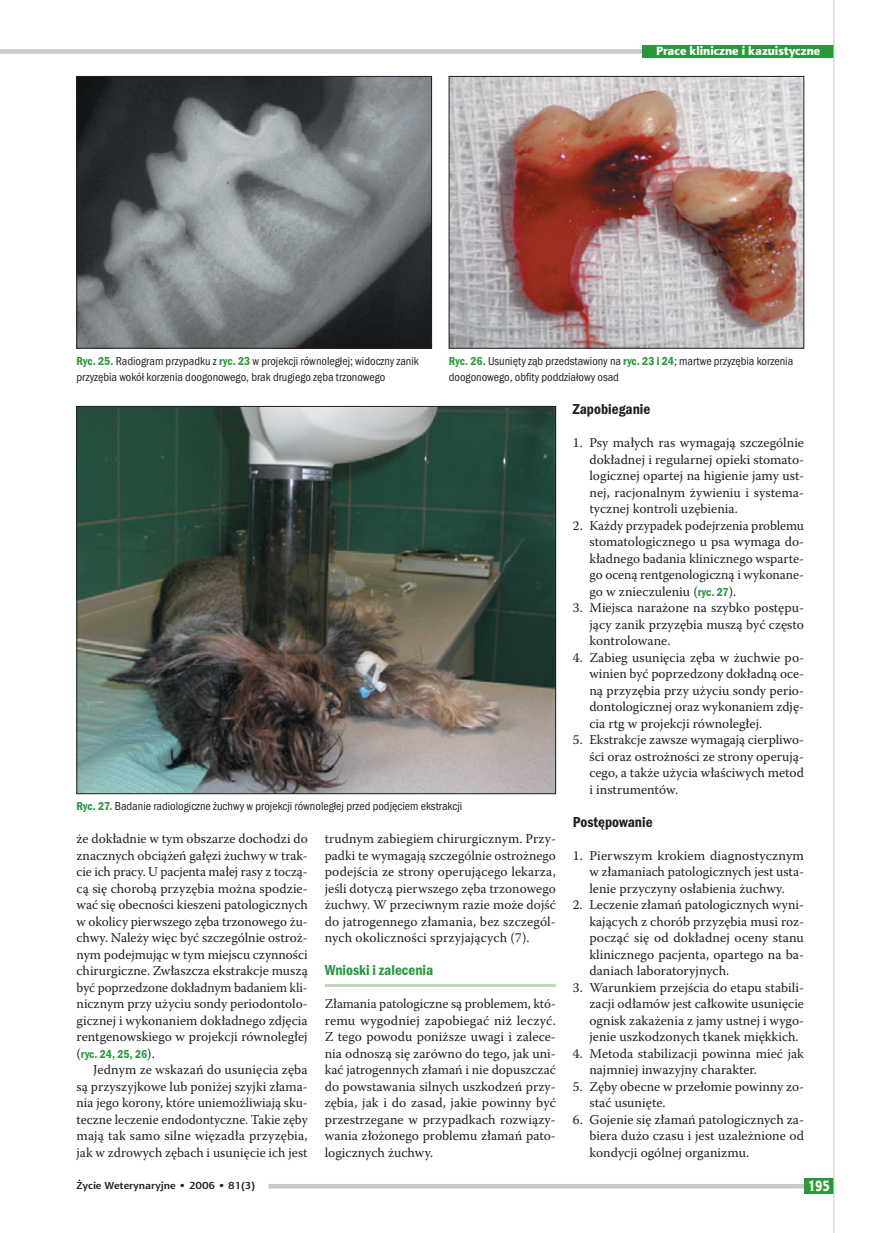
<style>
.page{position:relative;width:881px;height:1233px;background:#fff}
.page>*{position:absolute;margin:0;border:0;box-sizing:border-box;transform-origin:0 0}
.t1{font:15px "Franklin Got Itc TOT Dem Con";color:#231f20}
.t2{font:15px "Franklin Got Itc TOT Dem Con";color:#2a973d}
.t3{font:15px "Aerton Cnd EFN Black";color:#fff}
.t4{font:13.5px/16.5px "Warnock Pro";color:#231f20;text-align:justify}
.t5{font:12px/16.5px "Franklin Got Itc TOT Boo Con";color:#231f20}
.t6{font:12px "Aerton EFN Black";color:#fff}
.t7{font:12px "Franklin Got Itc TOT Dem Con";color:#2a973d}
.t8{font:700 10.2px "Aerton EFN";color:#231f20;scale:1.11 1}
.s1{font-family:"Franklin Got Itc TOT Dem Con";color:#2a973d}
.s2{font-family:"Franklin Got Itc TOT Dem Con";font-size:12px;color:#2a973d}
.s3{font-family:"Warnock Pro";font-size:13.5px;color:#231f20}
</style>
<div class="page">
<div style="left:0;top:49px;width:833px;height:5px;background:#c7c8ca"></div>
<div style="left:642px;top:45px;width:191px;height:13px;background:#2a973d"></div>
<hr style="left:268px;top:1184px;width:565px;height:4px;background:#c7c8ca">
<div style="left:804px;top:1178px;width:29px;height:15px;background:#2a973d"></div>
<hr style="left:833px;top:0;width:1px;height:1233px;background:#c7c8ca">
<hr style="left:325px;top:984px;width:231px;height:3px;background:#bdd8b7">
<img style="left:451px;top:78px;width:351px;height:268px">
<div style="left:449px;top:76px;width:355px;height:272px;border:1px solid #231f20"></div>
<img style="left:79px;top:408px;width:475px;height:384px">
<img style="left:79px;top:78px;width:351px;height:268px">
<div style="left:77px;top:76px;width:355px;height:272px;border:1px solid #231f20"></div>
<p class="t6" style="left:656px;top:46px;width:166px">Prace kliniczne i kazuistyczne</p>
<p class="t5" style="left:77px;top:354px;width:344px"><span class="s1">Ryc. 25.</span> Radiogram przypadku z <span class="s1">ryc. 23</span> w projekcji równoległej; widoczny zanik przyzębia wokół korzenia doogonowego, brak drugiego zęba trzonowego</p>
<p class="t5" style="left:449px;top:354px;width:346px"><span class="s1">Ryc. 26.</span> Usunięty ząb przedstawiony na <span class="s1">ryc. 23 i 24</span>; martwe przyzębia korzenia doogonowego, obfity poddziałowy osad</p>
<p class="t1" style="left:573px;top:405px;width:79px">Zapobieganie</p>
<p class="t4" style="left:589px;top:436px;width:216px;text-indent:-16px">1. Psy małych ras wymagają szczególnie dokładnej i regularnej opieki stomato&shy;logicznej opartej na higienie jamy ust&shy;nej, racjonalnym żywieniu i systema&shy;tycznej kontroli uzębienia.</p>
<p class="t4" style="left:589px;top:518px;width:216px;text-indent:-16px">2. Każdy przypadek podejrzenia problemu stomatologicznego u psa wymaga do&shy;kładnego badania klinicznego wsparte&shy;go oceną rentgenologiczną i wykonane&shy;go w znieczuleniu (<span class="s2">ryc. 27</span>).</p>
<p class="t4" style="left:589px;top:601px;width:216px;text-indent:-16px">3. Miejsca narażone na szybko postępu&shy;jący zanik przyzębia muszą być często kontrolowane.</p>
<p class="t4" style="left:589px;top:650px;width:216px;text-indent:-16px">4. Zabieg usunięcia zęba w żuchwie po&shy;winien być poprzedzony dokładną oce&shy;ną przyzębia przy użyciu sondy perio&shy;dontologicznej oraz wykonaniem zdję&shy;cia rtg w projekcji równoległej.</p>
<p class="t4" style="left:589px;top:733px;width:216px;text-indent:-16px">5. Ekstrakcje zawsze wymagają cierpliwo&shy;ści oraz ostrożności ze strony operują&shy;cego, a także użycia właściwych metod i instrumentów.</p>
<p class="t1" style="left:573px;top:817px;width:81px">Postępowanie</p>
<p class="t4" style="left:589px;top:848px;width:216px;text-indent:-16px">1. Pierwszym krokiem diagnostycznym w złamaniach patologicznych jest usta&shy;lenie przyczyny osłabienia żuchwy.</p>
<p class="t4" style="left:589px;top:898px;width:216px;text-indent:-16px">2. Leczenie złamań patologicznych wyni&shy;kających z chorób przyzębia musi roz&shy;począć się od dokładnej oceny stanu klinicznego pacjenta, opartego na ba&shy;daniach laboratoryjnych.</p>
<p class="t4" style="left:589px;top:980px;width:216px;text-indent:-16px">3. Warunkiem przejścia do etapu stabili&shy;zacji odłamów jest całkowite usunięcie ognisk zakażenia z jamy ustnej i wygo&shy;jenie uszkodzonych tkanek miękkich.</p>
<p class="t4" style="left:589px;top:1046px;width:216px;text-indent:-16px">4. Metoda stabilizacji powinna mieć jak najmniej inwazyjny charakter.</p>
<p class="t4" style="left:589px;top:1079px;width:216px;text-indent:-16px">5. Zęby obecne w przełomie powinny zo&shy;stać usunięte.</p>
<p class="t4" style="left:589px;top:1112px;width:216px;text-indent:-16px">6. Gojenie się złamań patologicznych za&shy;biera dużo czasu i jest uzależnione od kondycji ogólnej organizmu.</p>
<p class="t5" style="left:77px;top:799px;width:387px"><span class="s1">Ryc. 27.</span> Badanie radiologiczne żuchwy w projekcji równoległej przed podjęciem ekstrakcji</p>
<p class="t4" style="left:77px;top:832px;width:233px">że dokładnie w tym obszarze dochodzi do znacznych obciążeń gałęzi żuchwy w trak&shy;cie ich pracy. U pacjenta małej rasy z toczą&shy;cą się chorobą przyzębia można spodzie&shy;wać się obecności kieszeni patologicznych w okolicy pierwszego zęba trzonowego żu&shy;chwy. Należy więc być szczególnie ostroż&shy;nym podejmując w tym miejscu czynności chirurgiczne. Zwłaszcza ekstrakcje muszą być poprzedzone dokładnym badaniem kli&shy;nicznym przy użyciu sondy periodontolo&shy;gicznej i wykonaniem dokładnego zdjęcia rentgenowskiego w projekcji równoległej</p>
<p class="t7" style="left:77px;top:1050px;width:80px"><span class="s3">(</span>ryc. 24, 25, 26<span class="s3">).</span></p>
<p class="t4" style="left:77px;top:1063px;width:233px;text-indent:16px">Jednym ze wskazań do usunięcia zęba są przyszyjkowe lub poniżej szyjki złama&shy;nia jego korony, które uniemożliwiają sku&shy;teczne leczenie endodontyczne. Takie zęby mają tak samo silne więzadła przyzębia, jak w zdrowych zębach i usunięcie ich jest</p>
<p class="t4" style="left:325px;top:832px;width:233px">trudnym zabiegiem chirurgicznym. Przy&shy;padki te wymagają szczególnie ostrożnego podejścia ze strony operującego lekarza, jeśli dotyczą pierwszego zęba trzonowego żuchwy. W przeciwnym razie może dojść do jatrogennego złamania, bez szczegól&shy;nych okoliczności sprzyjających (7).</p>
<p class="t2" style="left:325px;top:966px;width:110px">Wnioski i zalecenia</p>
<p class="t4" style="left:325px;top:997px;width:233px">Złamania patologiczne są problemem, któ&shy;remu wygodniej zapobiegać niż leczyć.<br>Z tego powodu poniższe uwagi i zalece&shy;nia odnoszą się zarówno do tego, jak uni&shy;kać jatrogennych złamań i nie dopuszczać do powstawania silnych uszkodzeń przy&shy;zębia, jak i do zasad, jakie powinny być przestrzegane w przypadkach rozwiązy&shy;wania złożonego problemu złamań pato&shy;logicznych żuchwy.</p>
<p class="t8" style="left:77px;top:1182px;width:162px">Życie Weterynaryjne • 2006 • 81(3)</p>
<p class="t3" style="left:808px;top:1180px;width:23px">195</p>
</div>
